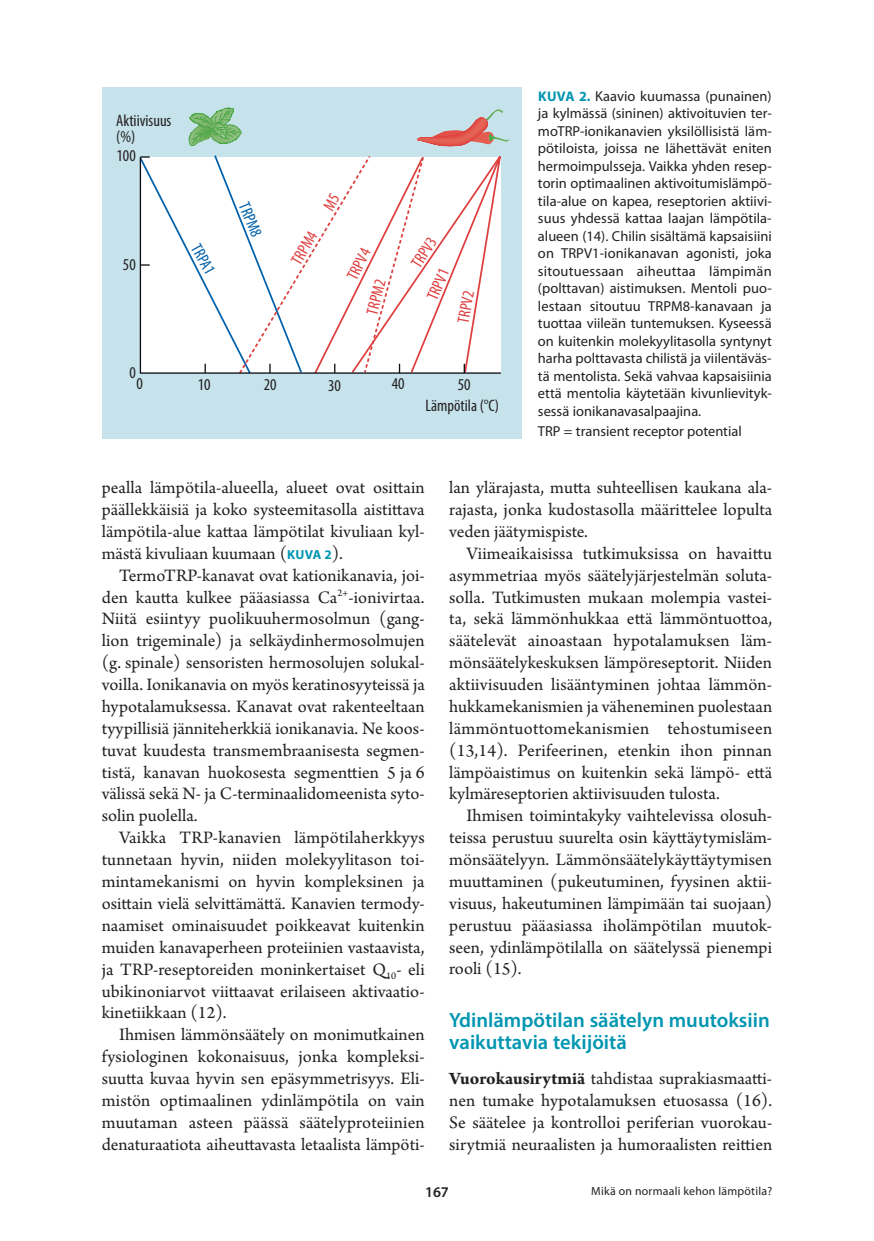
<style>
.page{position:relative;width:874px;height:1241px;background:#fff}
.page>*{position:absolute;margin:0;border:0;box-sizing:border-box;transform-origin:0 0}
.t1{font:600 20.65px/21.9px "Myriad Pro";color:#0096b1}
.t2{font:18.38px/21.9px "Arno Pro";color:#231f20;text-align:justify}
.t3{font:condensed 16.62px/21px "Myriad Pro";color:#231f20;text-align:center}
.t4{font:condensed 16.62px "Myriad Pro";color:#df3e3e}
.t5{font:condensed 16.62px "Myriad Pro";color:#0161ab}
.t6{font:600 14.88px "Myriad Pro";color:#231f20}
.t7{font:14.35px/17.5px "Myriad Pro";color:#231f20;text-align:justify}
.t8{font:11.9px "Myriad Pro";letter-spacing:.02em;color:#231f20}
.s1{font-weight:700;font-size:14px;color:#0096b1}
.s2{font-family:"Myriad Pro";font-weight:700;font-size:13.12px;color:#0096b1}
.s3{font-weight:700}
</style>
<div class="page">
<div style="left:102px;top:87px;width:419px;height:352px;background:#c6e3ec"></div>
<svg style="left:139px;top:107px;width:370px;height:267px"></svg>
<p class="t3" style="left:116px;top:112px;width:57px;line-height:15.8px;text-align:left">Aktiivisuus (%)</p>
<p class="t3" style="left:116px;top:145px;width:21px">100</p>
<p class="t3" style="left:123px;top:253px;width:14px">50</p>
<p class="t5" style="left:204px;top:240px;width:34px;rotate:60deg">TRPA1</p>
<p class="t5" style="left:253px;top:199px;width:37px;rotate:67deg">TRPM8</p>
<p class="t4" style="left:287px;top:258px;width:37px;rotate:-60deg">TRPM4</p>
<p class="t4" style="left:342px;top:274px;width:34px;rotate:-64deg">TRPV4</p>
<p class="t4" style="left:362px;top:311px;width:37px;rotate:-75deg">TRPM2</p>
<p class="t4" style="left:406px;top:260px;width:34px;rotate:-57deg">TRPV3</p>
<p class="t4" style="left:422px;top:295px;width:34px;rotate:-67deg">TRPV1</p>
<p class="t4" style="left:453px;top:321px;width:34px;rotate:-80deg">TRPV2</p>
<p class="t3" style="left:129px;top:362px;width:8px">0</p>
<p class="t3" style="left:136px;top:372px;width:8px">0</p>
<p class="t3" style="left:197px;top:374px;width:14px">10</p>
<p class="t3" style="left:263px;top:374px;width:14px">20</p>
<p class="t3" style="left:328px;top:374px;width:14px">30</p>
<p class="t3" style="left:391px;top:373px;width:14px">40</p>
<p class="t3" style="left:425px;top:374px;width:75px">50<br>Lämpötila (°C)</p>
<p class="t7" style="left:537px;top:87px;width:235px"><span class="s1">KUVA 2.</span> Kaavio kuumassa (punainen) ja kylmässä (sininen) aktivoituvien ter&shy;moTRP-ionikanavien yksilöllisistä läm&shy;pötiloista, joissa ne lähettävät eniten hermoimpulsseja. Vaikka yhden resep&shy;torin optimaalinen aktivoitumislämpö&shy;tila-alue on kapea, reseptorien aktiivi&shy;suus yhdessä kattaa laajan lämpötila&shy;alueen (14). Chilin sisältämä kapsaisiini on TRPV1-ionikanavan agonisti, joka sitoutuessaan aiheuttaa lämpimän (polttavan) aistimuksen. Mentoli puo&shy;lestaan sitoutuu TRPM8-kanavaan ja tuottaa viileän tuntemuksen. Kyseessä on kuitenkin molekyylitasolla syntynyt harha polttavasta chilistä ja viilentäväs&shy;tä mentolista. Sekä vahvaa kapsaisiinia että mentolia käytetään kivunlievityk&shy;sessä ionikanavasalpaajina.</p>
<p class="t7" style="left:537px;top:422px;width:205px">TRP = transient receptor potential</p>
<p class="t2" style="left:102px;top:477px;width:324px">pealla lämpötila-alueella, alueet ovat osittain päällekkäisiä ja koko systeemitasolla aistittava lämpötila-alue kattaa lämpötilat kivuliaan kyl&shy;mästä kivuliaan kuumaan (<span class="s2">KUVA 2</span>).</p>
<p class="t2" style="left:102px;top:565px;width:324px;text-indent:17px">TermoTRP-kanavat ovat kationikanavia, joi&shy;den kautta kulkee pääasiassa Ca<sup>2+</sup>-ionivirtaa.<br>Niitä esiintyy puolikuuhermosolmun (gang&shy;lion trigeminale) ja selkäydinhermosolmujen (g. spinale) sensoristen hermosolujen solukal&shy;voilla. Ionikanavia on myös keratinosyyteissä ja hypotalamuksessa. Kanavat ovat rakenteeltaan tyypillisiä jänniteherkkiä ionikanavia. Ne koos&shy;tuvat kuudesta transmembraanisesta segmen&shy;tistä, kanavan huokosesta segmenttien 5 ja 6 välissä sekä N- ja C-terminaalidomeenista syto&shy;solin puolella.</p>
<p class="t2" style="left:102px;top:827px;width:324px;text-indent:17px">Vaikka TRP-kanavien lämpötilaherkkyys tunnetaan hyvin, niiden molekyylitason toi&shy;mintamekanismi on hyvin kompleksinen ja osittain vielä selvittämättä. Kanavien termody&shy;naamiset ominaisuudet poikkeavat kuitenkin muiden kanavaperheen proteiinien vastaavista, ja TRP-reseptoreiden moninkertaiset Q<sub>10</sub>- eli ubikinoniarvot viittaavat erilaiseen aktivaatio&shy;kinetiikkaan (12).</p>
<p class="t2" style="left:102px;top:1024px;width:324px;text-indent:17px">Ihmisen lämmönsäätely on monimutkainen fysiologinen kokonaisuus, jonka kompleksi&shy;suutta kuvaa hyvin sen epäsymmetrisyys. Eli&shy;mistön optimaalinen ydinlämpötila on vain muutaman asteen päässä säätelyproteiinien denaturaatiota aiheuttavasta letaalista lämpöti-</p>
<p class="t2" style="left:449px;top:477px;width:324px">lan ylärajasta, mutta suhteellisen kaukana ala&shy;rajasta, jonka kudostasolla määrittelee lopulta veden jäätymispiste.</p>
<p class="t2" style="left:449px;top:543px;width:324px;text-indent:17px">Viimeaikaisissa tutkimuksissa on havaittu asymmetriaa myös säätelyjärjestelmän soluta&shy;solla. Tutkimusten mukaan molempia vastei&shy;ta, sekä lämmönhukkaa että lämmöntuottoa, säätelevät ainoastaan hypotalamuksen läm&shy;mönsäätelykeskuksen lämpöreseptorit. Niiden aktiivisuuden lisääntyminen johtaa lämmön&shy;hukkamekanismien ja väheneminen puolestaan lämmöntuottomekanismien tehostumiseen (13,14). Perifeerinen, etenkin ihon pinnan lämpöaistimus on kuitenkin sekä lämpö- että kylmäreseptorien aktiivisuuden tulosta.</p>
<p class="t2" style="left:449px;top:805px;width:324px;text-indent:17px">Ihmisen toimintakyky vaihtelevissa olosuh&shy;teissa perustuu suurelta osin käyttäytymisläm&shy;mönsäätelyyn. Lämmönsäätelykäyttäytymisen muuttaminen (pukeutuminen, fyysinen aktii&shy;visuus, hakeutuminen lämpimään tai suojaan) perustuu pääasiassa iholämpötilan muutok&shy;seen, ydinlämpötilalla on säätelyssä pienempi rooli (15).</p>
<p class="t1" style="left:449px;top:1008px;width:322px">Ydinlämpötilan säätelyn muutoksiin vaikuttavia tekijöitä</p>
<p class="t2" style="left:449px;top:1068px;width:324px"><span class="s3">Vuorokausirytmiä</span> tahdistaa suprakiasmaatti&shy;nen tumake hypotalamuksen etuosassa (16).<br>Se säätelee ja kontrolloi periferian vuorokau&shy;sirytmiä neuraalisten ja humoraalisten reittien</p>
<p class="t6" style="left:425px;top:1182px;width:25px">167</p>
<p class="t8" style="left:591px;top:1183px;width:182px">Mikä on normaali kehon lämpötila?</p>
</div>
